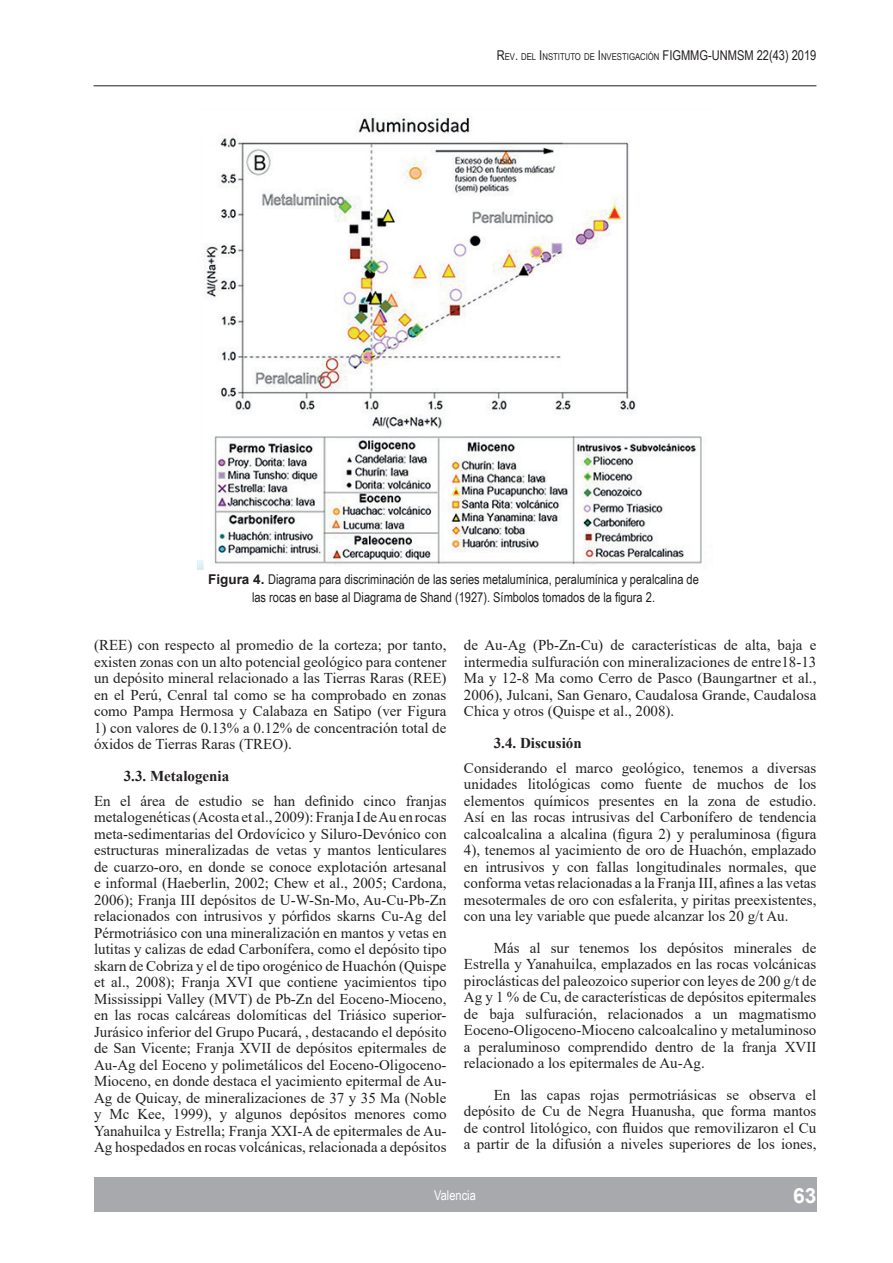
<style>
.page{position:relative;width:893px;height:1263px;background:#fff}
.page>*{position:absolute;margin:0;border:0;box-sizing:border-box;transform-origin:0 0}
.t1{font:700 21px "Arial";color:#fff}
.t2{font:15px/16.5px "Times New Roman";color:#231f20;text-align:justify}
.t3{font:700 15px "Times New Roman";color:#231f20}
.t4{font:13.5px/18px "Arial Narrow";color:#231f20;text-align:center}
.t5{font:13.5px "Arial Narrow";color:#fff}
.t6{font:9.45px "Arial Narrow";color:#231f20}
.s1{font-size:13.5px}
.s2{font-family:"Arial";font-weight:700}
</style>
<div class="page">
<div style="left:94px;top:1178px;width:722px;height:34px;background:#a8a9ad"></div>
<hr style="left:94px;top:85px;width:722px;height:1px;background:#231f20">
<img style="left:198px;top:117px;width:504px;height:452px">
<p class="t6" style="left:497px;top:50px;width:321px"><span class="s1">R</span>EV<span class="s1">.</span> DEL <span class="s1">I</span>NSTITUTO DE <span class="s1">I</span>NVESTIGACIÓN <span class="s1">FIGMMG-UN MSM 22(43) 2019</span></p>
<p class="t4" style="left:208px;top:569px;width:492px"><span class="s2">Figura 4.</span> Diagrama para discriminación de las series metalumínica, peralumínica y peralcalina de las rocas en base al Diagrama de Shand (1927). Símbolos tomados de la figura 2.</p>
<p class="t2" style="left:94px;top:637px;width:354px">(REE) con respecto al promedio de la corteza; por tanto, existen zonas con un alto potencial geológico para contener un depósito mineral relacionado a las Tierras Raras (REE) en el Perú, Cenral tal como se ha comprobado en zonas como Pampa Hermosa y Calabaza en Satipo (ver Figura</p>
<p class="t2" style="left:94px;top:719px;width:354px">1) con valores de 0.13% a 0.12% de concentración total de óxidos de Tierras Raras (TREO).</p>
<p class="t3" style="left:124px;top:765px;width:107px">3.3. Metalogenia</p>
<p class="t2" style="left:94px;top:792px;width:354px">En el área de estudio se han definido cinco franjas metalogenéticas (Acosta et al., 2009): Franja I de Au en rocas meta-sedimentarias del Ordovícico y Siluro-Devónico con estructuras mineralizadas de vetas y mantos lenticulares de cuarzo-oro, en donde se conoce explotación artesanal e informal (Haeberlin, 2002; Chew et al., 2005; Cardona, 2006); Franja III depósitos de U-W-Sn-Mo, Au-Cu-Pb-Zn relacionados con intrusivos y pórfidos skarns Cu-Ag del Pérmotriásico con una mineralización en mantos y vetas en lutitas y calizas de edad Carbonífera, como el depósito tipo skarn de Cobriza y el de tipo orogénico de Huachón (Quispe et al., 2008); Franja XVI que contiene yacimientos tipo Mississippi Valley (MVT) de Pb-Zn del Eoceno-Mioceno, en las rocas calcáreas dolomíticas del Triásico superior-Jurásico inferior del Grupo Pucará, , destacando el depósito de San Vicente; Franja XVII de depósitos epitermales de Au-Ag del Eoceno y polimetálicos del Eoceno-Oligoceno-Mioceno, en donde destaca el yacimiento epitermal de Au-Ag de Quicay, de mineralizaciones de 37 y 35 Ma (Noble y Mc Kee, 1999), y algunos depósitos menores como Yanahuilca y Estrella; Franja XXI-A de epitermales de Au-Ag hospedados en rocas volcánicas, relacionada a depósitos</p>
<p class="t2" style="left:464px;top:637px;width:354px">de Au-Ag (Pb-Zn-Cu) de características de alta, baja e intermedia sulfuración con mineralizaciones de entre18-13<br>Ma y 12-8 Ma como Cerro de Pasco (Baungartner et al., 2006), Julcani, San Genaro, Caudalosa Grande, Caudalosa Chica y otros (Quispe et al., 2008).</p>
<p class="t3" style="left:494px;top:732px;width:89px">3.4. Discusión</p>
<p class="t2" style="left:464px;top:759px;width:354px">Considerando el marco geológico, tenemos a diversas unidades litológicas como fuente de muchos de los elementos químicos presentes en la zona de estudio.<br>Así en las rocas intrusivas del Carbonífero de tendencia calcoalcalina a alcalina (figura 2) y peraluminosa (figura 4), tenemos al yacimiento de oro de Huachón, emplazado en intrusivos y con fallas longitudinales normales, que conforma vetas relacionadas a la Franja III, afines a las vetas mesotermales de oro con esfalerita, y piritas preexistentes, con una ley variable que puede alcanzar los 20 g/t Au.</p>
<p class="t2" style="left:464px;top:939px;width:354px;text-indent:30px">Más al sur tenemos los depósitos minerales de Estrella y Yanahuilca, emplazados en las rocas volcánicas piroclásticas del paleozoico superior con leyes de 200 g/t de Ag y 1 % de Cu, de características de depósitos epitermales de baja sulfuración, relacionados a un magmatismo Eoceno-Oligoceno-Mioceno calcoalcalino y metaluminoso a peraluminoso comprendido dentro de la franja XVII relacionado a los epitermales de Au-Ag.</p>
<p class="t2" style="left:464px;top:1086px;width:354px;text-indent:30px">En las capas rojas permotriásicas se observa el depósito de Cu de Negra Huanusha, que forma mantos de control litológico, con fluidos que removilizaron el Cu a partir de la difusión a niveles superiores de los iones,</p>
<p class="t5" style="left:434px;top:1185px;width:43px">Valencia</p>
<h1 class="t1" style="left:793px;top:1180px;width:25px">63</h1>
</div>
